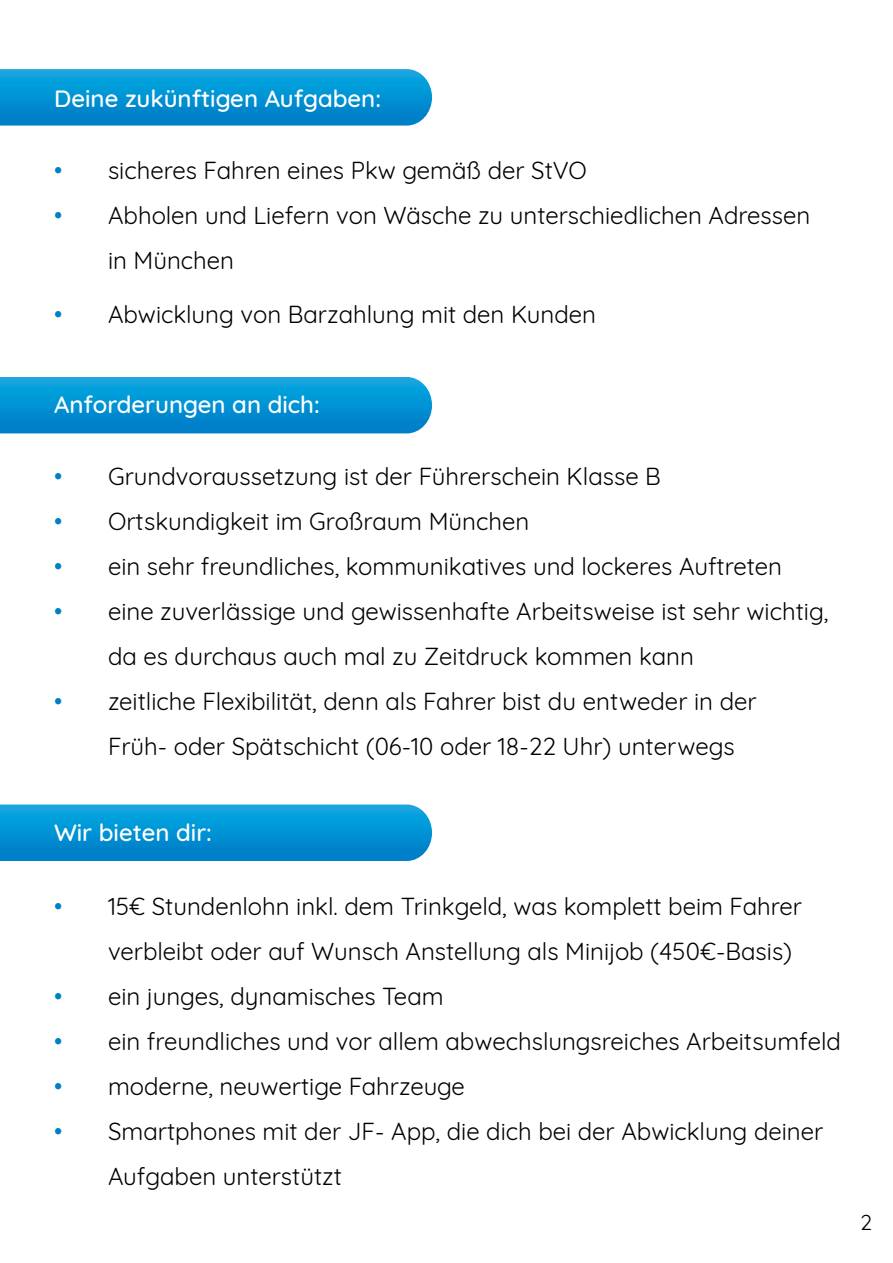
<style>
.page{position:relative;width:893px;height:1263px;background:#fff}
.page>*{position:absolute;margin:0;border:0;box-sizing:border-box;transform-origin:0 0}
.t1{font:24px/45px "Quicksand";color:#000}
.t2{font:500 24px "Quicksand";color:#fff}
.t3{font:21px "Quicksand";color:#000}
.s1{color:#007fc4}
</style>
<div class="page">
<svg style="left:0;top:69px;width:432px;height:57px;background:#0893d4"></svg>
<svg style="left:0;top:377px;width:432px;height:56px;background:#0592d4"></svg>
<svg style="left:0;top:804px;width:432px;height:57px;background:#0893d4"></svg>
<p class="t2" style="left:54px;top:79px;width:329px">Deine zukünftigen Aufgaben:</p>
<p class="t1" style="left:54px;top:145px;width:534px"><span class="s1">•</span> sicheres Fahren eines Pkw gemäß der StVO</p>
<p class="t1" style="left:108px;top:190px;width:704px;text-indent:-54px"><span class="s1">•</span> Abholen und Liefern von Wäsche zu unterschiedlichen Adressen in München</p>
<p class="t1" style="left:54px;top:289px;width:544px"><span class="s1">•</span> Abwicklung von Barzahlung mit den Kunden</p>
<p class="t2" style="left:54px;top:385px;width:267px">Anforderungen an dich:</p>
<p class="t1" style="left:54px;top:451px;width:608px"><span class="s1">•</span> Grundvoraussetzung ist der Führerschein Klasse B</p>
<p class="t1" style="left:54px;top:496px;width:477px"><span class="s1">•</span> Ortskundigkeit im Großraum München</p>
<p class="t1" style="left:54px;top:541px;width:729px"><span class="s1">•</span> ein sehr freundliches, kommunikatives und lockeres Auftreten</p>
<p class="t1" style="left:108px;top:586px;width:722px;text-indent:-54px"><span class="s1">•</span> eine zuverlässige und gewissenhafte Arbeitsweise ist sehr wichtig, da es durchaus auch mal zu Zeitdruck kommen kann</p>
<p class="t1" style="left:108px;top:676px;width:650px;text-indent:-54px"><span class="s1">•</span> zeitliche Flexibilität, denn als Fahrer bist du entweder in der<br>Früh- oder Spätschicht (06-10 oder 18-22 Uhr) unterwegs</p>
<p class="t2" style="left:54px;top:813px;width:159px">Wir bieten dir:</p>
<p class="t1" style="left:108px;top:881px;width:696px;text-indent:-54px"><span class="s1">•</span> 15€ Stundenlohn inkl. dem Trinkgeld, was komplett beim Fahrer verbleibt oder auf Wunsch Anstellung als Minijob (450€-Basis)</p>
<p class="t1" style="left:54px;top:971px;width:391px"><span class="s1">•</span> ein junges, dynamisches Team</p>
<p class="t1" style="left:54px;top:1016px;width:788px"><span class="s1">•</span> ein freundliches und vor allem abwechslungsreiches Arbeitsumfeld</p>
<p class="t1" style="left:54px;top:1061px;width:412px"><span class="s1">•</span> moderne, neuwertige Fahrzeuge</p>
<p class="t1" style="left:108px;top:1106px;width:717px;text-indent:-54px"><span class="s1">•</span> Smartphones mit der JF- App, die dich bei der Abwicklung deiner<br>Aufgaben unterstützt</p>
<p class="t3" style="left:860px;top:1206px;width:13px">2</p>
</div>
